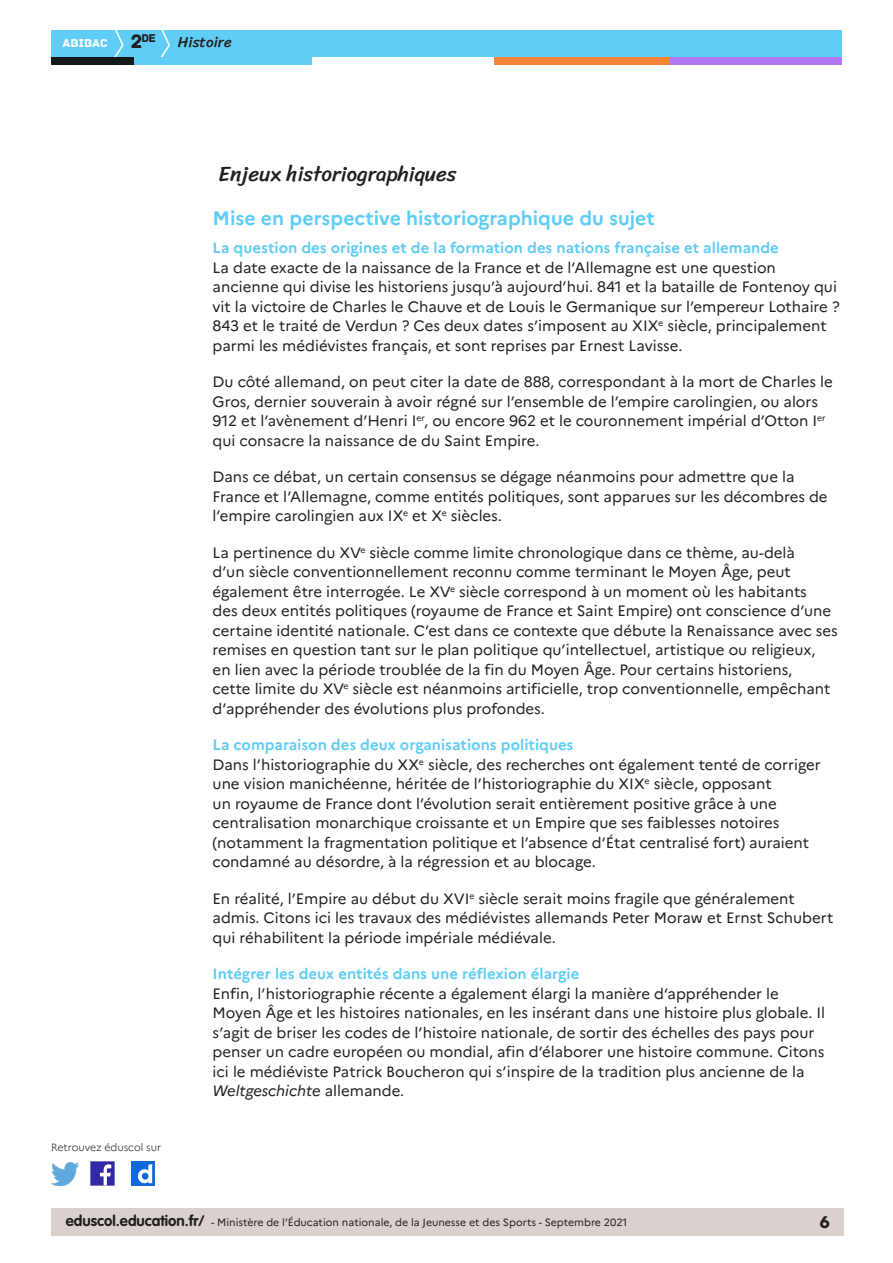
<style>
.page{position:relative;width:893px;height:1263px;background:#fff}
.page>*{position:absolute;margin:0;border:0;box-sizing:border-box;transform-origin:0 0}
._02_titre_1{font:21px "Sriracha";color:#231f20}
._03_titre_2{font:700 19.5px "Marianne";color:#5fcdf5}
.t1{font:18px "Archive";color:#231f20}
.Texte_courant{font:15px/19.5px "Marianne";color:#231f20}
._04_titre_3{font:700 15px "Marianne";color:#5fcdf5}
.t2{font:15px "Sriracha";color:#231f20}
.t3{font:12px "Archive";color:#fff}
.t4{font:11.85px "Archive";color:#231f20}
.t5{font:10.5px "Marianne";color:#231f20}
.t6{font:300 10.5px "Marianne";color:#231f20}
.s1{font-size:20.4px}
.s2{font-style:italic}
.s3{font-family:"VAG Rounded Std";font-weight:700;font-size:15px}
</style>
<div class="page">
<div style="left:51px;top:1209px;width:792px;height:27px;background:#d8d1ce"></div>
<div style="left:51px;top:30px;width:791px;height:27px;background:#5fcdf5"></div>
<svg style="left:114px;top:30px;width:10px;height:27px"></svg>
<svg style="left:160px;top:30px;width:10px;height:27px"></svg>
<div style="left:133px;top:57px;width:179px;height:8px;background:#5fcdf5"></div>
<div style="left:51px;top:57px;width:82px;height:8px;background:#141a1c"></div>
<div style="left:667px;top:57px;width:175px;height:8px;background:#b078f2"></div>
<div style="left:494px;top:57px;width:175px;height:8px;background:#f48437"></div>
<img style="left:91px;top:1162px;width:23px;height:23px">
<img style="left:51px;top:1163px;width:28px;height:22px">
<img style="left:132px;top:1162px;width:22px;height:23px">
<p class="t4" style="left:131px;top:31px;width:27px"><span class="s1">2</span>de</p>
<p class="t3" style="left:63px;top:36px;width:47px">ABIBAC</p>
<p class="t2" style="left:178px;top:33px;width:55px">Histoire</p>
<p class="t6" style="left:51px;top:1141px;width:112px">Retrouvez éduscol sur</p>
<p class="_02_titre_1" style="left:219px;top:161px;width:240px">Enjeux historiographiques</p>
<p class="_03_titre_2" style="left:213px;top:206px;width:444px">Mise en perspective historiographique du sujet</p>
<p class="_04_titre_3" style="left:213px;top:239px;width:568px">La question des origines et de la formation des nations française et allemande</p>
<p class="Texte_courant" style="left:213px;top:258px;width:628px">La date exacte de la naissance de la France et de l’Allemagne est une question ancienne qui divise les historiens jusqu’à aujourd’hui. 841 et la bataille de Fontenoy qui vit la victoire de Charles le Chauve et de Louis le Germanique sur l’empereur Lothaire ?<br>843 et le traité de Verdun ? Ces deux dates s’imposent au XIX<sup>e</sup> siècle, principalement parmi les médiévistes français, et sont reprises par Ernest Lavisse.</p>
<p class="Texte_courant" style="left:213px;top:372px;width:622px">Du côté allemand, on peut citer la date de 888, correspondant à la mort de Charles le Gros, dernier souverain à avoir régné sur l’ensemble de l’empire carolingien, ou alors 912 et l’avènement d’Henri I<sup>er</sup>, ou encore 962 et le couronnement impérial d’Otton I<sup>er </sup>qui consacre la naissance de du Saint Empire.</p>
<p class="Texte_courant" style="left:213px;top:467px;width:616px">Dans ce débat, un certain consensus se dégage néanmoins pour admettre que la<br>France et l’Allemagne, comme entités politiques, sont apparues sur les décombres de l’empire carolingien aux IX<sup>e</sup> et X<sup>e</sup> siècles.</p>
<p class="Texte_courant" style="left:213px;top:543px;width:627px">La pertinence du XV<sup>e</sup> siècle comme limite chronologique dans ce thème, au-delà<br>d’un siècle conventionnellement reconnu comme terminant le Moyen Âge, peut également être interrogée. Le XV<sup>e</sup> siècle correspond à un moment où les habitants<br>des deux entités politiques (royaume de France et Saint Empire) ont conscience d’une certaine identité nationale. C’est dans ce contexte que débute la Renaissance avec ses remises en question tant sur le plan politique qu’intellectuel, artistique ou religieux,<br>en lien avec la période troublée de la fin du Moyen Âge. Pour certains historiens,<br>cette limite du XV<sup>e</sup> siècle est néanmoins artificielle, trop conventionnelle, empêchant d’appréhender des évolutions plus profondes.</p>
<p class="_04_titre_3" style="left:213px;top:736px;width:362px">La comparaison des deux organisations politiques</p>
<p class="Texte_courant" style="left:213px;top:755px;width:610px">Dans l’historiographie du XX<sup>e</sup> siècle, des recherches ont également tenté de corriger une vision manichéenne, héritée de l’historiographie du XIX<sup>e</sup> siècle, opposant<br>un royaume de France dont l’évolution serait entièrement positive grâce à une centralisation monarchique croissante et un Empire que ses faiblesses notoires (notamment la fragmentation politique et l’absence d’État centralisé fort) auraient condamné au désordre, à la régression et au blocage.</p>
<p class="Texte_courant" style="left:213px;top:889px;width:622px">En réalité, l’Empire au début du XVI<sup>e</sup> siècle serait moins fragile que généralement admis. Citons ici les travaux des médiévistes allemands Peter Moraw et Ernst Schubert qui réhabilitent la période impériale médiévale.</p>
<p class="_04_titre_3" style="left:213px;top:965px;width:368px">Intégrer les deux entités dans une réflexion élargie</p>
<p class="Texte_courant" style="left:213px;top:984px;width:614px">Enfin, l’historiographie récente a également élargi la manière d’appréhender le Moyen Âge et les histoires nationales, en les insérant dans une histoire plus globale. Il s’agit de briser les codes de l’histoire nationale, de sortir des échelles des pays pour penser un cadre européen ou mondial, afin d’élaborer une histoire commune. Citons ici le médiéviste Patrick Boucheron qui s’inspire de la tradition plus ancienne de la <span class="s2">Weltgeschichte</span> allemande.</p>
<p class="t5" style="left:66px;top:1216px;width:563px"><span class="s3">eduscol.education.fr/</span> - Ministère de l’Éducation nationale, de la Jeunesse et des Sports - Septembre 2021</p>
<p class="t1" style="left:820px;top:1211px;width:12px">6</p>
</div>
